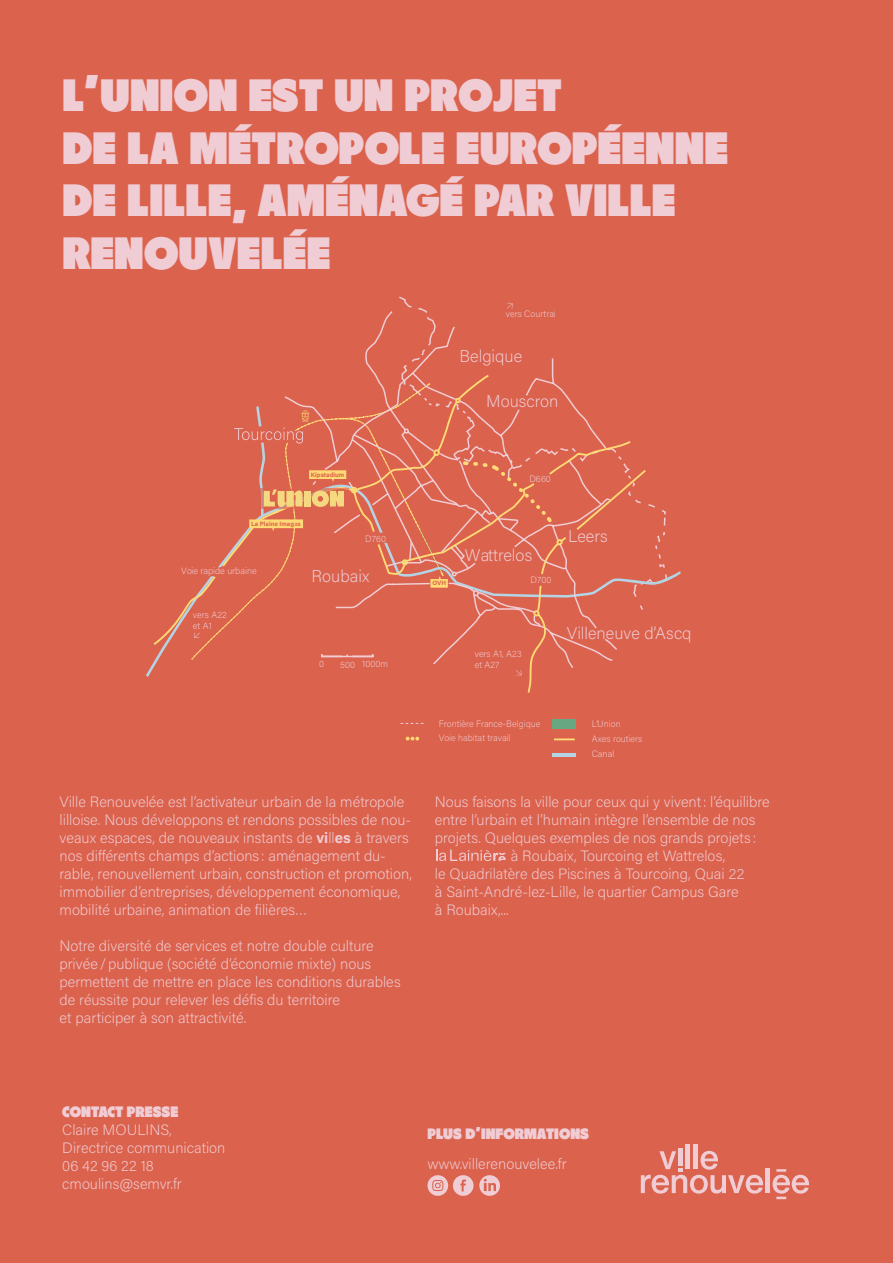
<style>
.page{position:relative;width:893px;height:1263px;background:#db624c}
.page>*{position:absolute;margin:0;border:0;box-sizing:border-box;transform-origin:0 0}
.t1{font:45px/52.5px "RL Refusit Bold";color:#f0ccd5}
.t2{font:200 16.95px "Acumin Pro";color:#f0ccd5}
.t3{font:16.5px "Acumin Pro";color:#f0ccd5}
.t4{font:200 15px/18px "Acumin Pro";color:#f0ccd5}
.t5{font:15px "RL Refusit Bold";color:#f0ccd5}
.t6{font:200 9.3px/11.1px "Acumin Pro";color:#f0ccd5}
.t7{font:700 6.3px "Acumin Pro";color:#db624c}
.s1{font-weight:700}
.s2{color:#db624c}
</style>
<div class="page">
<svg style="left:427px;top:1175px;width:73px;height:21px"></svg>
<hr style="left:554px;top:738px;width:21px;height:2px;background:#feda76">
<div style="left:553px;top:719px;width:23px;height:9px;background:#67a883"></div>
<hr style="left:553px;top:753px;width:23px;height:3px;background:#b4d3e4">
<svg style="left:401px;top:723px;width:22px;height:1px"></svg>
<svg style="left:365px;top:310px;width:189px;height:63px"></svg>
<svg style="left:406px;top:737px;width:13px;height:3px"></svg>
<svg style="left:507px;top:303px;width:6px;height:6px"></svg>
<svg style="left:436px;top:850px;width:10px;height:11px"></svg>
<svg style="left:459px;top:850px;width:47px;height:11px"></svg>
<svg style="left:678px;top:1148px;width:4px;height:3px"></svg>
<hr style="left:686px;top:1144px;width:4px;height:25px;background:#f0ccd5">
<hr style="left:694px;top:1144px;width:4px;height:25px;background:#f0ccd5">
<hr style="left:766px;top:1168px;width:4px;height:25px;background:#f0ccd5">
<svg style="left:773px;top:1169px;width:36px;height:30px"></svg>
<svg style="left:641px;top:1151px;width:122px;height:42px"></svg>
<svg style="left:146px;top:373px;width:535px;height:304px"></svg>
<h1 class="t1" style="left:62px;top:70px;width:668px">L’UNION EST UN PROJET<br>DE LA MÉTROPOLE EUROPÉENNE<br>DE LILLE, AMÉNAGÉ PAR VILLE<br>RENOUVELÉE</h1>
<p class="t6" style="left:506px;top:308px;width:52px">vers Courtrai</p>
<p class="t2" style="left:460px;top:345px;width:64px">Belgique</p>
<p class="t2" style="left:486px;top:389px;width:74px">Mouscron</p>
<p class="t7" style="left:311px;top:470px;width:35px">Kipstadium</p>
<p class="t7" style="left:251px;top:519px;width:51px">La Plaine Images</p>
<p class="t6" style="left:181px;top:565px;width:77px">Voie rapide urbaine</p>
<p class="t6" style="left:193px;top:608px;width:35px">vers A22 et A1</p>
<p class="t6" style="left:365px;top:533px;width:22px">D760</p>
<p class="t2" style="left:312px;top:565px;width:59px">Roubaix</p>
<p class="t6" style="left:319px;top:658px;width:6px">0</p>
<p class="t6" style="left:340px;top:658px;width:49px">500 1000m</p>
<p class="t4" style="left:60px;top:792px;width:354px">Ville Renouvelée est l’activateur urbain de la métropole lilloise. Nous développons et rendons possibles de nou&shy;veaux espaces, de nouveaux instants de <span class="s1">vi</span>ll<span class="s1">es</span> à travers nos différents champs d’actions : aménagement du&shy;rable, renouvellement urbain, construction et promotion, immobilier d’entreprises, développement économique, mobilité urbaine, animation de filières…</p>
<p class="t4" style="left:60px;top:936px;width:343px">Notre diversité de services et notre double culture privée/publique (société d’économie mixte) nous permettent de mettre en place les conditions durables de réussite pour relever les défis du territoire<br>et participer à son attractivité.</p>
<p class="t7" style="left:432px;top:578px;width:15px">OVH</p>
<p class="t6" style="left:529px;top:473px;width:23px">D660</p>
<p class="t2" style="left:465px;top:543px;width:69px">Wattrelos</p>
<p class="t6" style="left:530px;top:574px;width:22px">D700</p>
<p class="t2" style="left:568px;top:524px;width:41px">Leers</p>
<p class="t6" style="left:475px;top:648px;width:49px">vers A1, A23 et A27</p>
<p class="t2" style="left:567px;top:621px;width:126px">Villeneuve d’Ascq</p>
<p class="t6" style="left:439px;top:716px;width:103px;line-height:13.8px">Frontière France-Belgique<br>Voie habitat travail</p>
<p class="t6" style="left:592px;top:715px;width:52px;line-height:15.1px">L’Union<br>Axes routiers<br>Canal</p>
<p class="t4" style="left:435px;top:792px;width:336px">Nous faisons la ville pour ceux qui y vivent: l’équilibre entre l’urbain et l’humain intègre l’ensemble de nos projets. Quelques exemples de nos grands projets : <span class="s2">la LaLièRE</span> à Roubaix, Tourcoing et Wattrelos,<br>le Quadrilatère des Piscines à Tourcoing, Quai 22<br>à Saint-André-lez-Lille, le quartier Campus Gare<br>à Roubaix,...</p>
<p class="t3" style="left:449px;top:843px;width:11px">L</p>
<p class="t5" style="left:62px;top:1103px;width:118px">CONTACT PRESSE</p>
<p class="t4" style="left:62px;top:1120px;width:165px">Claire MOULINS,<br>Directrice communication<br>06 42 96 22 18 cmoulins@semvr.fr</p>
<p class="t5" style="left:427px;top:1125px;width:163px">PLUS D’INFORMATIONS</p>
<p class="t4" style="left:427px;top:1154px;width:141px">www.villerenouvelee.fr</p>
</div>
